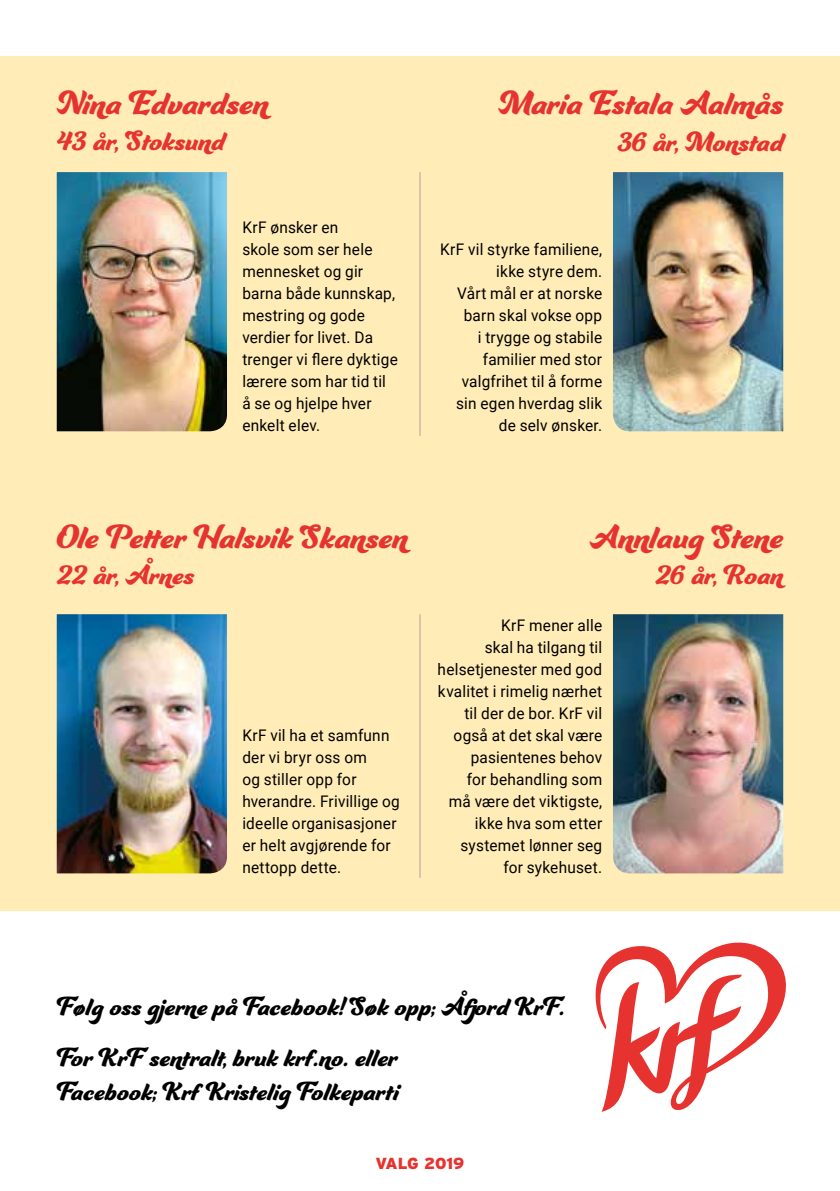
<style>
.page{position:relative;width:840px;height:1191px;background:#fff}
.page>*{position:absolute;margin:0;border:0;box-sizing:border-box;transform-origin:0 0}
.t1{font:36px "Ganache";color:#e7332f}
.t2{font:30px "Ganache";color:#e7332f}
.t3{font:28px/50.6px "Ganache";color:#000}
.t4{font:16px/22px "Roboto";letter-spacing:.015em;color:#000;scale:.96 1}
.t5{font:900 16px "Interstate";letter-spacing:-.01em;color:#e7332f}
</style>
<div class="page">
<div style="left:0;top:57px;width:839px;height:853px;background:#ffecb7"></div>
<svg style="left:595px;top:942px;width:190px;height:170px"></svg>
<img style="left:57px;top:172px;width:170px;height:259px">
<img style="left:57px;top:614px;width:170px;height:259px">
<img style="left:613px;top:172px;width:169px;height:259px">
<img style="left:613px;top:614px;width:169px;height:259px">
<hr style="left:419px;top:172px;width:1px;height:264px;background:#b1a29a">
<hr style="left:419px;top:614px;width:1px;height:264px;background:#b1a29a">
<h1 class="t1" style="left:57px;top:80px;width:213px">Nina Edvardsen</h1>
<h2 class="t2" style="left:57px;top:122px;width:169px">43 år, Stoksund</h2>
<p class="t4" style="left:242px;top:216px;width:163px">KrF ønsker en<br>skole som ser hele mennesket og gir barna både kunnskap, mestring og gode verdier for livet. Da trenger vi flere dyktige lærere som har tid til å se og hjelpe hver enkelt elev.</p>
<h1 class="t1" style="left:498px;top:81px;width:286px">Maria Estala Aalmås</h1>
<h2 class="t2" style="left:617px;top:123px;width:167px">36 år, Monstad</h2>
<p class="t4" style="left:440px;top:238px;width:170px;text-align:right">KrF vil styrke familiene, ikke styre dem.<br>Vårt mål er at norske barn skal vokse opp<br>i trygge og stabile familier med stor valgfrihet til å forme sin egen hverdag slik de selv ønsker.</p>
<h1 class="t1" style="left:57px;top:514px;width:352px">Ole Petter Halsvik Skansen</h1>
<h2 class="t2" style="left:57px;top:556px;width:139px">22 år, Årnes</h2>
<p class="t4" style="left:242px;top:724px;width:165px">KrF vil ha et samfunn der vi bryr oss om<br>og stiller opp for hverandre. Frivillige og ideelle organisasjoner er helt avgjørende for nettopp dette.</p>
<h1 class="t1" style="left:589px;top:514px;width:195px">Annlaug Stene</h1>
<h2 class="t2" style="left:655px;top:556px;width:129px">26 år, Roan</h2>
<p class="t4" style="left:437px;top:614px;width:173px;text-align:right">KrF mener alle<br>skal ha tilgang til helsetjenester med god kvalitet i rimelig nærhet til der de bor. KrF vil også at det skal være pasientenes behov<br>for behandling som<br>må være det viktigste, ikke hva som etter systemet lønner seg for sykehuset.</p>
<h3 class="t3" style="left:57px;top:980px;width:509px">Følg oss gjerne på Facebook! Søk opp; Åfjord KrF.<br>For KrF sentralt, bruk krf.no. eller</h3>
<h3 class="t3" style="left:57px;top:1064px;width:343px">Facebook; Krf Kristelig Folkeparti</h3>
<p class="t5" style="left:375px;top:1154px;width:90px">VALG 2019</p>
</div>
